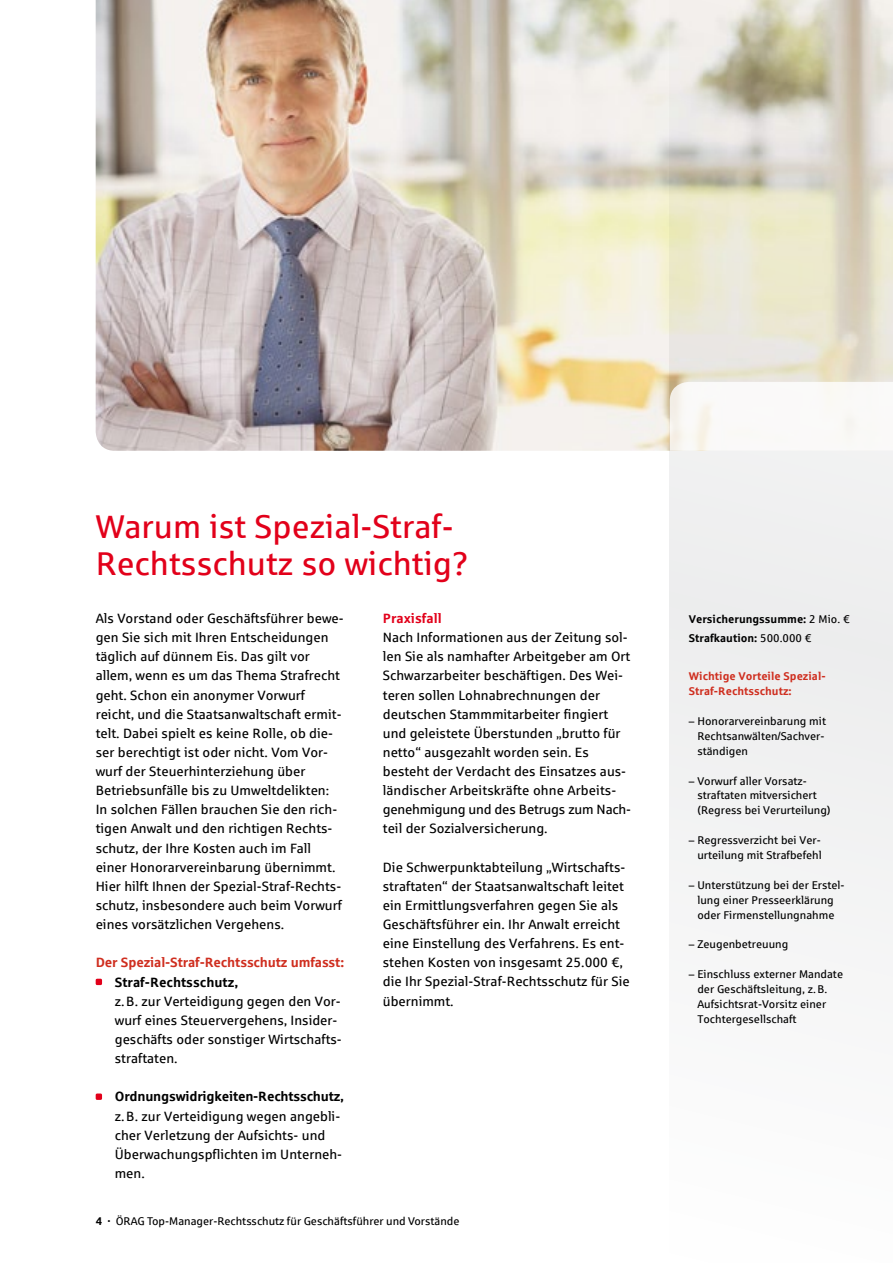
<style>
.page{position:relative;width:893px;height:1263px;background:#fff}
.page>*{position:absolute;margin:0;border:0;box-sizing:border-box;transform-origin:0 0}
.t1{font:33px/37.5px "Sparkasse Rg";color:#e2001a}
.t2{font:13.5px/19.2px "Sparkasse Rg";color:#000}
.t3{font:700 13.5px "Sparkasse Rg";letter-spacing:-.015em;color:#000}
.t4{font:700 13.5px "Sparkasse Rg";letter-spacing:-.01em;color:#cf2e1f}
.t5{font:700 13.5px "Sparkasse Rg";color:#e2001a}
.t6{font:11.25px/14.9px "Sparkasse Rg";color:#000}
.t7{font:700 11.25px/19.2px "Sparkasse Rg";color:#000}
.t8{font:700 11.25px/14.9px "Sparkasse Rg";color:#cf2e1f}
.s1{font-weight:700}
.s2{font-weight:400}
</style>
<div class="page">
<img style="left:96px;top:0;width:574px;height:451px">
<svg style="left:670px;top:0;width:223px;height:945px"></svg>
<svg style="left:96px;top:979px;width:6px;height:6px"></svg>
<div style="left:96px;top:1093px;width:6px;height:7px;background:#e2001a"></div>
<svg style="left:670px;top:382px;width:223px;height:69px"></svg>
<h1 class="t1" style="left:96px;top:507px;width:374px">Warum ist Spezial-Straf-<br>Rechtsschutz so wichtig?</h1>
<p class="t2" style="left:96px;top:608px;width:249px">Als Vorstand oder Geschäftsführer bewe&shy;gen Sie sich mit Ihren Entscheidungen täglich auf dünnem Eis. Das gilt vor allem, wenn es um das Thema Strafrecht geht. Schon ein anonymer Vorwurf reicht, und die Staatsanwaltschaft ermit&shy;telt. Dabei spielt es keine Rolle, ob die&shy;ser berechtigt ist oder nicht. Vom Vor&shy;wurf der Steuerhinterziehung über Betriebsunfälle bis zu Umweltdelikten:<br>In solchen Fällen brauchen Sie den rich&shy;tigen Anwalt und den richtigen Rechts&shy;schutz, der Ihre Kosten auch im Fall einer Honorarvereinbarung übernimmt.<br>Hier hilft Ihnen der Spezial-Straf-Rechts&shy;schutz, insbesondere auch beim Vorwurf eines vorsätzlichen Vergehens.</p>
<p class="t4" style="left:96px;top:954px;width:250px">Der Spezial-Straf-Rechtsschutz umfasst:</p>
<p class="t3" style="left:115px;top:973px;width:125px">Straf-Rechtsschutz,</p>
<p class="t2" style="left:115px;top:991px;width:228px">z.B. zur Verteidigung gegen den Vor&shy;wurf eines Steuervergehens, Insider&shy;geschäfts oder sonstiger Wirtschafts&shy;straftaten.</p>
<p class="t3" style="left:115px;top:1088px;width:231px">Ordnungswidrigkeiten-Rechtsschutz,</p>
<p class="t2" style="left:115px;top:1106px;width:229px">z.B. zur Verteidigung wegen angebli&shy;cher Verletzung der Aufsichts- und<br>Überwachungspflichten im Unterneh&shy;men.</p>
<p class="t5" style="left:383px;top:610px;width:60px">Praxisfall</p>
<p class="t2" style="left:383px;top:627px;width:250px">Nach Informationen aus der Zeitung sol&shy;len Sie als namhafter Arbeitgeber am Ort Schwarzarbeiter beschäftigen. Des Wei&shy;teren sollen Lohnabrechnungen der deutschen Stammmitarbeiter fingiert und geleistete Überstunden „brutto für netto“ ausgezahlt worden sein. Es besteht der Verdacht des Einsatzes aus&shy;ländischer Arbeitskräfte ohne Arbeits&shy;genehmigung und des Betrugs zum Nach&shy;teil der Sozialversicherung.</p>
<p class="t2" style="left:383px;top:857px;width:249px">Die Schwerpunktabteilung „Wirtschafts&shy;straftaten“ der Staatsanwaltschaft leitet ein Ermittlungsverfahren gegen Sie als Geschäftsführer ein. Ihr Anwalt erreicht eine Einstellung des Verfahrens. Es ent&shy;stehen Kosten von insgesamt 25.000 €, die Ihr Spezial-Straf-Rechtsschutz für Sie übernimmt.</p>
<p class="t6" style="left:96px;top:1213px;width:365px"><span class="s1">4 ·</span> ÖRAG Top-Manager-Rechtsschutz für Geschäftsführer und Vorstände</p>
<p class="t7" style="left:689px;top:609px;width:162px">Versicherungssumme: <span class="s2">2 Mio. €<br></span>Strafkaution: <span class="s2">500.000 €</span></p>
<p class="t8" style="left:689px;top:668px;width:138px">Wichtige Vorteile Spezial-<br>Straf-Rechtsschutz:</p>
<p class="t6" style="left:697px;top:713px;width:130px;text-indent:-8px">– Honorarvereinbarung mit<br>Rechtsanwälten/Sachver&shy;ständigen</p>
<p class="t6" style="left:697px;top:773px;width:135px;text-indent:-8px">– Vorwurf aller Vorsatz-- straftaten mitversichert (Regress bei Verurteilung)</p>
<p class="t6" style="left:689px;top:832px;width:134px;text-align:right">– Regressverzicht bei Ver&shy;urteilung mit Strafbefehl</p>
<p class="t6" style="left:689px;top:877px;width:157px;text-align:center">– Unterstützung bei der Erstel&shy;lung einer Presseerklärung oder Firmenstellungnahme</p>
<p class="t6" style="left:689px;top:937px;width:101px">– Zeugenbetreuung</p>
<p class="t6" style="left:697px;top:966px;width:147px;text-indent:-8px">– Einschluss externer Mandate der Geschäftsleitung, z.B.<br>Aufsichtsrat-Vorsitz einer<br>Tochtergesellschaft</p>
</div>
